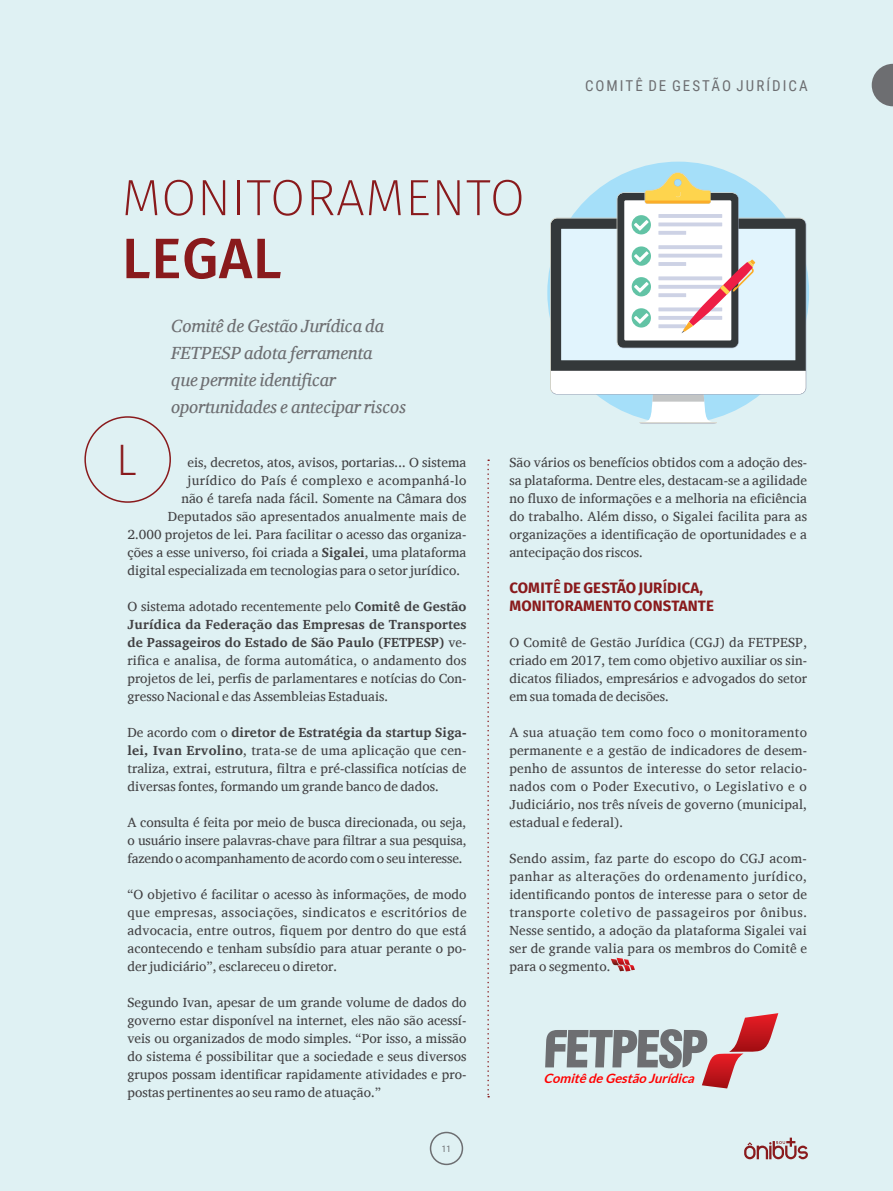
<style>
.page{position:relative;width:893px;height:1191px;background:#fff}
.page>*{position:absolute;margin:0;border:0;box-sizing:border-box;transform-origin:0 0}
.t1{font:500 57px "Fira Sans";letter-spacing:.01em;color:#891a1c}
.t2{font:200 51px "Fira Sans";letter-spacing:.01em;color:#891a1c}
.t3{font:300 42px "Roboto Condensed";color:#891a1c}
.t4{font:italic 18px/27px "Charis SIL";color:#6d6e71}
.t5{font:700 15px/18px "Fira Sans";letter-spacing:.01em;color:#891a1c}
.t6{font:15px "Roboto Condensed";letter-spacing:.135em;color:#6d6e71}
.t7{font:13.5px/18px "Charis SIL";color:#414042;text-align:justify}
.t8{font:13.5px "Charis SIL";letter-spacing:.025em;color:#414042}
.t9{font:italic 700 12.9px "Lato";color:#f00}
.t10{font:9px "Roboto Condensed";color:#6d6e71}
.s1{font-weight:700}
.s2{font-weight:500}
</style>
<div class="page">
<div style="left:1px;top:0;width:892px;height:1191px;background:#dff1f3"></div>
<svg style="left:487px;top:459px;width:2px;height:638px"></svg>
<svg style="left:611px;top:957px;width:24px;height:14px"></svg>
<svg style="left:545px;top:1013px;width:233px;height:75px"></svg>
<div style="left:84px;top:416px;width:87px;height:87px;border:2px solid #891a1c;border-radius:50%"></div>
<svg style="left:547px;top:162px;width:262px;height:261px;background:#abdbf1"></svg>
<svg style="left:555px;top:394px;width:247px;height:30px"></svg>
<svg style="left:550px;top:218px;width:254px;height:174px;fill:#e1f4fd"></svg>
<svg style="left:617px;top:172px;width:138px;height:176px;background:#c7cac8"></svg>
<svg style="left:720px;top:285px;width:10px;height:10px"></svg>
<svg style="left:872px;top:64px;width:21px;height:42px"></svg>
<svg style="left:744px;top:1137px;width:64px;height:22px"></svg>
<div style="left:430px;top:1131px;width:33px;height:34px;border:2px solid #6d6e71;border-radius:50%"></div>
<h2 class="t2" style="left:122px;top:162px;width:405px">MONITORAMENTO</h2>
<h1 class="t1" style="left:122px;top:218px;width:161px">LEGAL</h1>
<h3 class="t4" style="left:171px;top:312px;width:236px">Comitê de Gestão Jurídica da<br>FETPESP adota ferramenta<br>que permite identificar oportunidades e antecipar riscos</h3>
<p class="t6" style="left:585px;top:75px;width:224px">COMITÊ DE GESTÃO JURÍDICA</p>
<h3 class="t3" style="left:117px;top:431px;width:21px">L</h3>
<p class="t7" style="left:187px;top:453px;width:280px">eis, decretos, atos, avisos, portarias... O sistema</p>
<p class="t8" style="left:187px;top:473px;width:281px">jurídico do País é complexo e acompanhá-lo</p>
<p class="t7" style="left:181px;top:489px;width:287px">não é tarefa nada fácil. Somente na Câmara dos</p>
<p class="t7" style="left:168px;top:507px;width:300px">Deputados são apresentados anualmente mais de</p>
<p class="t7" style="left:127px;top:525px;width:340px">2.000 projetos de lei. Para facilitar o acesso das organiza-</p>
<p class="t7" style="left:127px;top:543px;width:340px">ções a esse universo, foi criada a <span class="s1">Sigalei</span>, uma plataforma</p>
<p class="t7" style="left:127px;top:561px;width:334px">digital especializada em tecnologias para o setor jurídico.</p>
<p class="t7" style="left:127px;top:597px;width:341px">O sistema adotado recentemente pelo <span class="s1">Comitê de Gestão Jurídica da Federação das Empresas de Transportes de Passageiros do Estado de São Paulo (FETPESP)</span> ve&shy;rifica e analisa, de forma automática, o andamento dos projetos de lei, perfis de parlamentares e notícias do Con&shy;gresso Nacional e das Assembleias Estaduais.</p>
<p class="t7" style="left:127px;top:723px;width:341px">De acordo com o <span class="s1">diretor de Estratégia da startup Siga&shy;lei, Ivan Ervolino</span>, trata-se de uma aplicação que cen&shy;traliza, extrai, estrutura, filtra e pré‐classifica notícias de diversas fontes, formando um grande banco de dados.</p>
<p class="t7" style="left:127px;top:813px;width:341px">A consulta é feita por meio de busca direcionada, ou seja, o usuário insere palavras-chave para filtrar a sua pesquisa, fazendo o acompanhamento de acordo com o seu interesse.</p>
<p class="t7" style="left:127px;top:885px;width:341px">“O objetivo é facilitar o acesso às informações, de modo que empresas, associações, sindicatos e escritórios de advocacia, entre outros, fiquem por dentro do que está acontecendo e tenham subsídio para atuar perante o po&shy;der judiciário”, esclareceu o diretor.</p>
<p class="t7" style="left:127px;top:993px;width:341px">Segundo Ivan, apesar de um grande volume de dados do governo estar disponível na internet, eles não são acessí&shy;veis ou organizados de modo simples. “Por isso, a missão do sistema é possibilitar que a sociedade e seus diversos grupos possam identificar rapidamente atividades e pro&shy;postas pertinentes ao seu ramo de atuação.”</p>
<p class="t10" style="left:442px;top:1142px;width:11px">11</p>
<p class="t7" style="left:509px;top:453px;width:299px">São vários os benefícios obtidos com a adoção des&shy;sa plataforma. Dentre eles, destacam-se a agilidade no fluxo de informações e a melhoria na eficiência do trabalho. Além disso, o Sigalei facilita para as organizações a identificação de oportunidades e a antecipação dos riscos.</p>
<p class="t5" style="left:509px;top:579px;width:206px">COMIT<span class="s2">Ê</span> DE GESTÃO JUR<span class="s2">Í</span>DICA,<br>MONITORAMENTO CONSTANTE</p>
<p class="t7" style="left:509px;top:633px;width:299px">O Comitê de Gestão Jurídica (CGJ) da FETPESP, criado em 2017, tem como objetivo auxiliar os sin&shy;dicatos filiados, empresários e advogados do setor em sua tomada de decisões.</p>
<p class="t7" style="left:509px;top:723px;width:299px">A sua atuação tem como foco o monitoramento permanente e a gestão de indicadores de desem&shy;penho de assuntos de interesse do setor relacio&shy;nados com o Poder Executivo, o Legislativo e o Judiciário, nos três níveis de governo (municipal, estadual e federal).</p>
<p class="t7" style="left:509px;top:849px;width:299px">Sendo assim, faz parte do escopo do CGJ acom&shy;panhar as alterações do ordenamento jurídico, identificando pontos de interesse para o setor de transporte coletivo de passageiros por ônibus.<br>Nesse sentido, a adoção da plataforma Sigalei vai ser de grande valia para os membros do Comitê e para o segmento.</p>
<p class="t9" style="left:544px;top:1071px;width:156px">ComitêdeGestão Jurídica</p>
</div>
